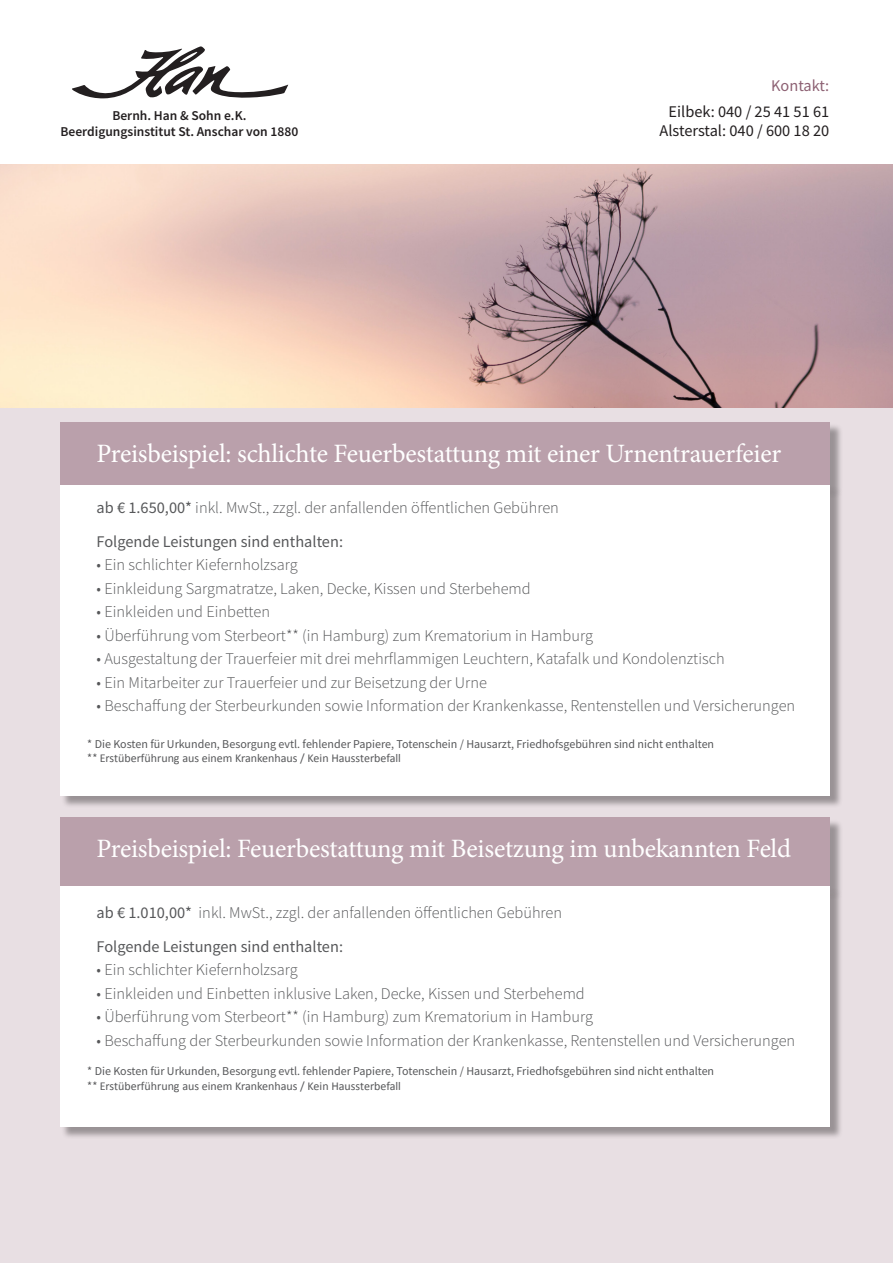
<style>
.page{position:relative;width:893px;height:1263px;background:#fff}
.page>*{position:absolute;margin:0;border:0;box-sizing:border-box;transform-origin:0 0}
.Headline_dunkel{font:26.55px "Minion Pro";letter-spacing:-.01em;color:#fff}
.Fließtext_grau{font:300 16.35px "Source Sans Pro";color:#57585a}
.Fließtext_grau-2{font:16.35px "Source Sans Pro";color:#57585a}
.Telefon_oben{font:16.35px "Source Sans Pro";color:#231f20}
.Telefon_oben-2{font:16.35px "Source Sans Pro";letter-spacing:-.005em;color:#8d6173}
.t1{font:600 13.5px "Source Sans Pro";color:#231f20}
.Fließtext_grau-3{font:12px "Source Sans Pro";color:#57585a}
.Fließtext_grau-4{font:12px "Calibri";color:#57585a}
.s1{font-weight:400}
.s2{font-family:"Source Sans Pro"}
</style>
<div class="page">
<div style="left:0;top:318px;width:893px;height:945px;background:#e8dfe3"></div>
<img style="left:0;top:165px;width:893px;height:242px">
<svg style="left:72px;top:46px;width:216px;height:52px"></svg>
<div style="left:60px;top:422px;width:770px;height:63px;background:#baa0ab"></div>
<div style="left:62px;top:486px;width:781px;height:322px;background:#231f20;opacity:.4"></div>
<div style="left:60px;top:485px;width:770px;height:310px;background:#fff"></div>
<div style="left:60px;top:818px;width:770px;height:69px;background:#baa0ab"></div>
<div style="left:62px;top:888px;width:781px;height:251px;background:#231f20;opacity:.4"></div>
<div style="left:60px;top:887px;width:770px;height:240px;background:#fff"></div>
<p class="t1" style="left:112px;top:106px;width:136px">Bernh. Han &amp; Sohn e.K.</p>
<p class="t1" style="left:61px;top:123px;width:239px">Beerdigungsinstitut St. Anschar von 1880</p>
<p class="Telefon_oben-2" style="left:771px;top:76px;width:60px">Kontakt:</p>
<p class="Telefon_oben" style="left:669px;top:101px;width:162px">Eilbek: 040 / 25 41 51 61</p>
<p class="Telefon_oben" style="left:659px;top:120px;width:171px">Alsterstal: 040 / 600 18 20</p>
<p class="Headline_dunkel" style="left:97px;top:435px;width:686px">Preisbeispiel: schlichte Feuerbestattung mit einer Urnentrauerfeier</p>
<p class="Fließtext_grau" style="left:97px;top:498px;width:464px"><span class="s1">ab € 1.650,00*</span> inkl. MwSt., zzgl. der anfallenden öffentlichen Gebühren</p>
<p class="Fließtext_grau-2" style="left:97px;top:531px;width:248px">Folgende Leistungen sind enthalten:</p>
<p class="Fließtext_grau" style="left:97px;top:555px;width:203px">• Ein schlichter Kiefernholzsarg</p>
<p class="Fließtext_grau" style="left:97px;top:578px;width:436px">• Einkleidung Sargmatratze, Laken, Decke, Kissen und Sterbehemd</p>
<p class="Fließtext_grau" style="left:97px;top:602px;width:175px">• Einkleiden und Einbetten</p>
<p class="Fließtext_grau" style="left:97px;top:625px;width:498px">• Überführung vom Sterbeort** (in Hamburg) zum Krematorium in Hamburg</p>
<p class="Fließtext_grau" style="left:97px;top:649px;width:630px">• Ausgestaltung der Trauerfeier mit drei mehrflammigen Leuchtern, Katafalk und Kondolenztisch</p>
<p class="Fließtext_grau" style="left:97px;top:672px;width:392px">• Ein Mitarbeiter zur Trauerfeier und zur Beisetzung der Urne</p>
<p class="Fließtext_grau" style="left:97px;top:696px;width:700px">• Beschaffung der Sterbeurkunden sowie Information der Krankenkasse, Rentenstellen und Versicherungen</p>
<p class="Fließtext_grau-3" style="left:87px;top:736px;width:628px">* Die Kosten für Urkunden, Besorgung evtl. fehlender Papiere, Totenschein / Hausarzt, Friedhofsgebühren sind nicht enthalten</p>
<p class="Fließtext_grau-4" style="left:87px;top:751px;width:315px"><span class="s2">**</span> Erstüberführung aus einem Krankenhaus / Kein Haussterbefall</p>
<p class="Headline_dunkel" style="left:97px;top:831px;width:696px">Preisbeispiel: Feuerbestattung mit Beisetzung im unbekannten Feld</p>
<p class="Fließtext_grau" style="left:97px;top:902px;width:467px"><span class="s1">ab € 1.010,00*</span> inkl. MwSt., zzgl. der anfallenden öffentlichen Gebühren</p>
<p class="Fließtext_grau-2" style="left:97px;top:936px;width:248px">Folgende Leistungen sind enthalten:</p>
<p class="Fließtext_grau" style="left:97px;top:960px;width:203px">• Ein schlichter Kiefernholzsarg</p>
<p class="Fließtext_grau" style="left:97px;top:983px;width:490px">• Einkleiden und Einbetten inklusive Laken, Decke, Kissen und Sterbehemd</p>
<p class="Fließtext_grau" style="left:97px;top:1006px;width:498px">• Überführung vom Sterbeort** (in Hamburg) zum Krematorium in Hamburg</p>
<p class="Fließtext_grau" style="left:97px;top:1030px;width:700px">• Beschaffung der Sterbeurkunden sowie Information der Krankenkasse, Rentenstellen und Versicherungen</p>
<p class="Fließtext_grau-3" style="left:87px;top:1064px;width:628px">* Die Kosten für Urkunden, Besorgung evtl. fehlender Papiere, Totenschein / Hausarzt, Friedhofsgebühren sind nicht enthalten</p>
<p class="Fließtext_grau-4" style="left:87px;top:1078px;width:315px"><span class="s2">**</span> Erstüberführung aus einem Krankenhaus / Kein Haussterbefall</p>
</div>
